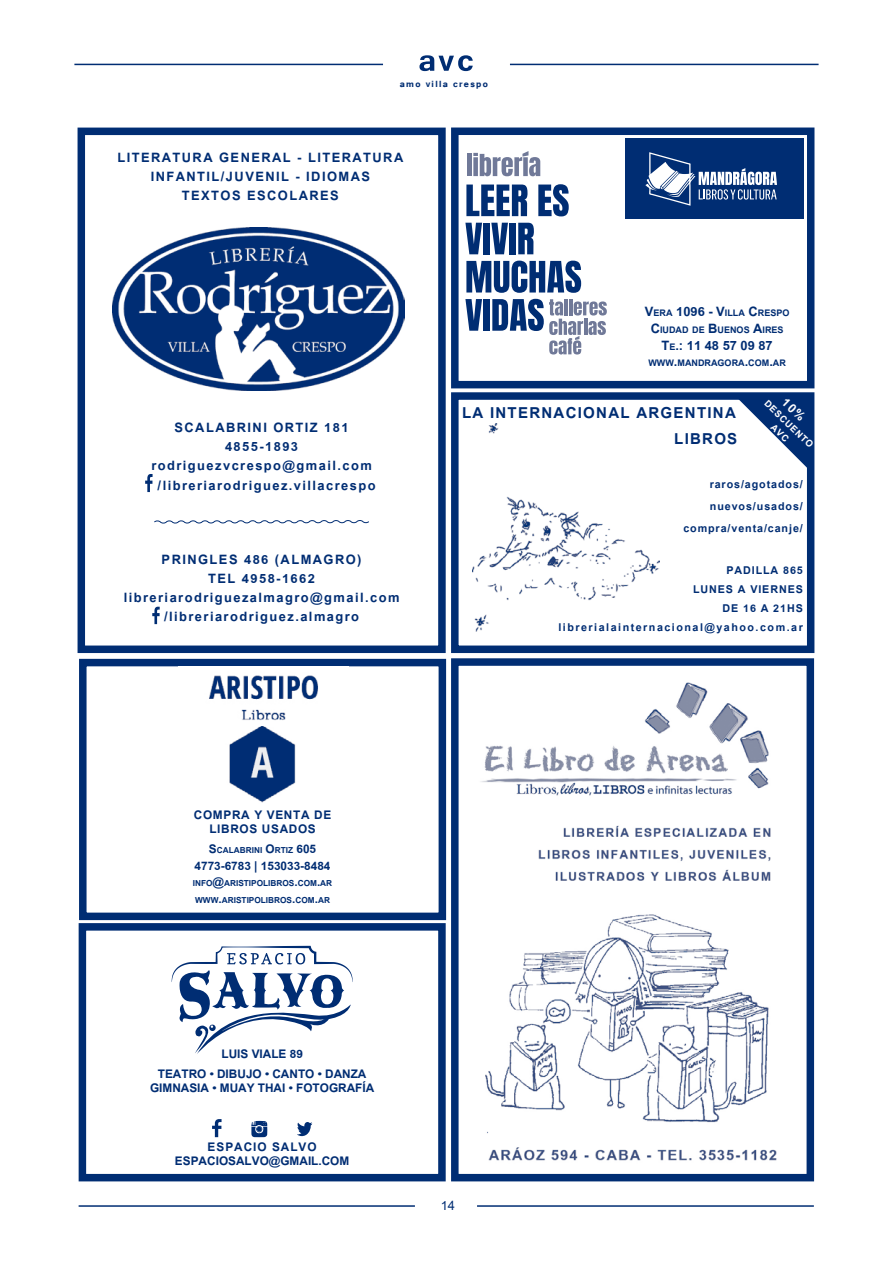
<style>
.page{position:relative;width:893px;height:1263px;background:#fff}
.page>*{position:absolute;margin:0;border:0;box-sizing:border-box;transform-origin:0 0}
.t1{font:700 21px/25.2px "Utsaah";letter-spacing:.06em;color:#002d73;text-align:right}
.t2{font:700 18px/19.2px "Utsaah";letter-spacing:.08em;color:#002d73;text-align:center}
.t3{font:700 18px "Utsaah";color:#002d73}
.t4{font:18px "Utsaah";color:#002d73}
.t5{font:700 16.5px/19.8px "Utsaah";color:#002d73;text-align:center}
.t6{font:700 16.5px "Utsaah";color:#002d73}
.t7{font:700 15px/19.2px "Utsaah";letter-spacing:.1em;color:#002d73;text-align:right}
.t8{font:700 15px/22.2px "Utsaah";letter-spacing:.06em;color:#002d73;text-align:right}
.t9{font:700 12.9px "Utsaah";color:#fff}
.t10{font:700 12.6px/16.8px "Utsaah";color:#002d73;text-align:center}
.t11{font:700 11.55px/16.8px "Utsaah";color:#002d73}
.t12{font:700 11.1px "Tunga";letter-spacing:.12em;color:#002d73}
.s1{font-size:18px}
.s2{font-size:12.6px}
.s3{font-size:16.5px}
.s4{font-family:"Tunga";font-weight:700;font-size:11.1px;color:#fff}
</style>
<div class="page">
<hr style="left:74px;top:64px;width:309px;height:1px;background:#002d73">
<hr style="left:510px;top:64px;width:309px;height:1px;background:#002d73">
<svg style="left:419px;top:55px;width:54px;height:16px"></svg>
<hr style="left:79px;top:1205px;width:336px;height:2px;background:#002d73">
<hr style="left:477px;top:1205px;width:337px;height:2px;background:#002d73">
<div style="left:78px;top:128px;width:368px;height:525px;border:8px solid #002d73"></div>
<img style="left:112px;top:227px;width:293px;height:163px">
<svg style="left:154px;top:520px;width:215px;height:4px"></svg>
<svg style="left:145px;top:474px;width:8px;height:18px"></svg>
<svg style="left:152px;top:607px;width:8px;height:17px"></svg>
<img style="left:481px;top:682px;width:296px;height:479px">
<div style="left:451px;top:658px;width:363px;height:523px;border:8px solid #002d73"></div>
<img style="left:472px;top:424px;width:187px;height:208px">
<div style="left:451px;top:392px;width:363px;height:261px;border:8px solid #002d73"></div>
<div style="left:451px;top:128px;width:363px;height:260px;border:8px solid #002d73"></div>
<div style="left:625px;top:139px;width:179px;height:80px;background:#002d73"></div>
<svg style="left:645px;top:152px;width:132px;height:54px"></svg>
<svg style="left:466px;top:185px;width:61px;height:31px"></svg>
<svg style="left:538px;top:184px;width:31px;height:32px"></svg>
<svg style="left:465px;top:223px;width:17px;height:31px"></svg>
<div style="left:484px;top:223px;width:6px;height:31px;background:#002d73"></div>
<svg style="left:491px;top:223px;width:17px;height:31px"></svg>
<div style="left:509px;top:223px;width:7px;height:31px;background:#002d73"></div>
<svg style="left:518px;top:223px;width:16px;height:31px"></svg>
<svg style="left:466px;top:261px;width:115px;height:32px"></svg>
<svg style="left:465px;top:299px;width:17px;height:32px"></svg>
<div style="left:484px;top:299px;width:6px;height:32px;background:#002d73"></div>
<svg style="left:492px;top:299px;width:115px;height:55px"></svg>
<div style="left:467px;top:154px;width:5px;height:22px;background:#707998"></div>
<svg style="left:473px;top:151px;width:67px;height:25px"></svg>
<svg style="left:251px;top:1121px;width:17px;height:16px"></svg>
<svg style="left:297px;top:1122px;width:15px;height:14px"></svg>
<svg style="left:212px;top:1119px;width:10px;height:18px"></svg>
<div style="left:79px;top:923px;width:367px;height:258px;border:8px solid #002d73"></div>
<svg style="left:172px;top:946px;width:181px;height:108px"></svg>
<div style="left:79px;top:659px;width:367px;height:261px;border:8px solid #002d73"></div>
<img style="left:178px;top:667px;width:171px;height:53px">
<img style="left:229px;top:726px;width:67px;height:77px">
<svg style="left:738px;top:397px;width:74px;height:76px"></svg>
<p class="t12" style="left:400px;top:77px;width:90px">amo villa crespo</p>
<p class="t2" style="left:117px;top:149px;width:287px">LITERATURA GENERAL - LITERATURA<br>INFANTIL/JUVENIL - IDIOMAS<br>TEXTOS ESCOLARES</p>
<p class="t2" style="left:151px;top:419px;width:226px">SCALABRINI ORTIZ 181<br>4855-1893 rodriguezvcrespo@gmail.com /libreriarodriguez.villacrespo</p>
<p class="t2" style="left:124px;top:550px;width:277px">PRINGLES 486 (ALMAGRO)<br>TEL 4958-1662 libreriarodriguezalmagro@gmail.com /libreriarodriguez.almagro</p>
<p class="t10" style="left:645px;top:305px;width:146px"><span class="s1">V</span>era <span class="s1">1096 - V</span>illa <span class="s1">C</span>respo<br><span class="s1">C</span>iudad de <span class="s1">B</span>uenos <span class="s1">A</span>ires</p>
<p class="t3" style="left:661px;top:336px;width:113px">T<span class="s2">e</span>.: 11 48 57 09 87</p>
<p class="t10" style="left:648px;top:355px;width:139px">www<span class="s1">.</span>mandragora<span class="s1">.</span>com<span class="s1">.</span>ar</p>
<p class="t9" style="left:770px;top:397px;width:65px;rotate:44deg">DESCUENTO</p>
<p class="t1" style="left:462px;top:401px;width:277px">LA INTERNACIONAL ARGENTINA<br>LIBROS</p>
<p class="t8" style="left:683px;top:474px;width:121px">raros/agotados/ nuevos/usados/ compra/venta/canje/</p>
<p class="t7" style="left:558px;top:561px;width:246px">PADILLA 865<br>LUNES A VIERNES<br>DE 16 A 21HS librerialainternacional@yahoo.com.ar</p>
<p class="t6" style="left:194px;top:807px;width:11px">COMPRA</p>
<p class="t6" style="left:254px;top:807px;width:69px">YVENTA DE</p>
<p class="t6" style="left:209px;top:821px;width:31px">LIBROS</p>
<p class="t6" style="left:262px;top:821px;width:19px">USADOS</p>
<p class="t11" style="left:209px;top:842px;width:109px"><span class="s3">S</span>calabrini <span class="s3">O</span>rtiz <span class="s3">605</span></p>
<p class="t6" style="left:195px;top:857px;width:137px">4773-6783 | 153033-8484</p>
<p class="t11" style="left:193px;top:876px;width:141px">info<span class="s3">@</span>aristipolibros<span class="s3">.</span>com<span class="s3">.</span>ar www<span class="s3">.</span>aristipolibros<span class="s3">.</span>com<span class="s3">.</span>ar</p>
<p class="t5" style="left:158px;top:1045px;width:210px">LUIS VIALE 89<br>TEATRO • DIBUJO • CANTO • DANZA</p>
<p class="t5" style="left:150px;top:1078px;width:226px">GIMNASIA • MUAY THAI • FOTOGRAFÍA</p>
<p class="t5" style="left:175px;top:1141px;width:176px;line-height:13.8px">ESPACIO SALVO<br>ESPACIOSALVO@GMAIL.COM</p>
<p class="t4" style="left:441px;top:1197px;width:16px">1 4<span class="s4">x</span></p>
</div>
